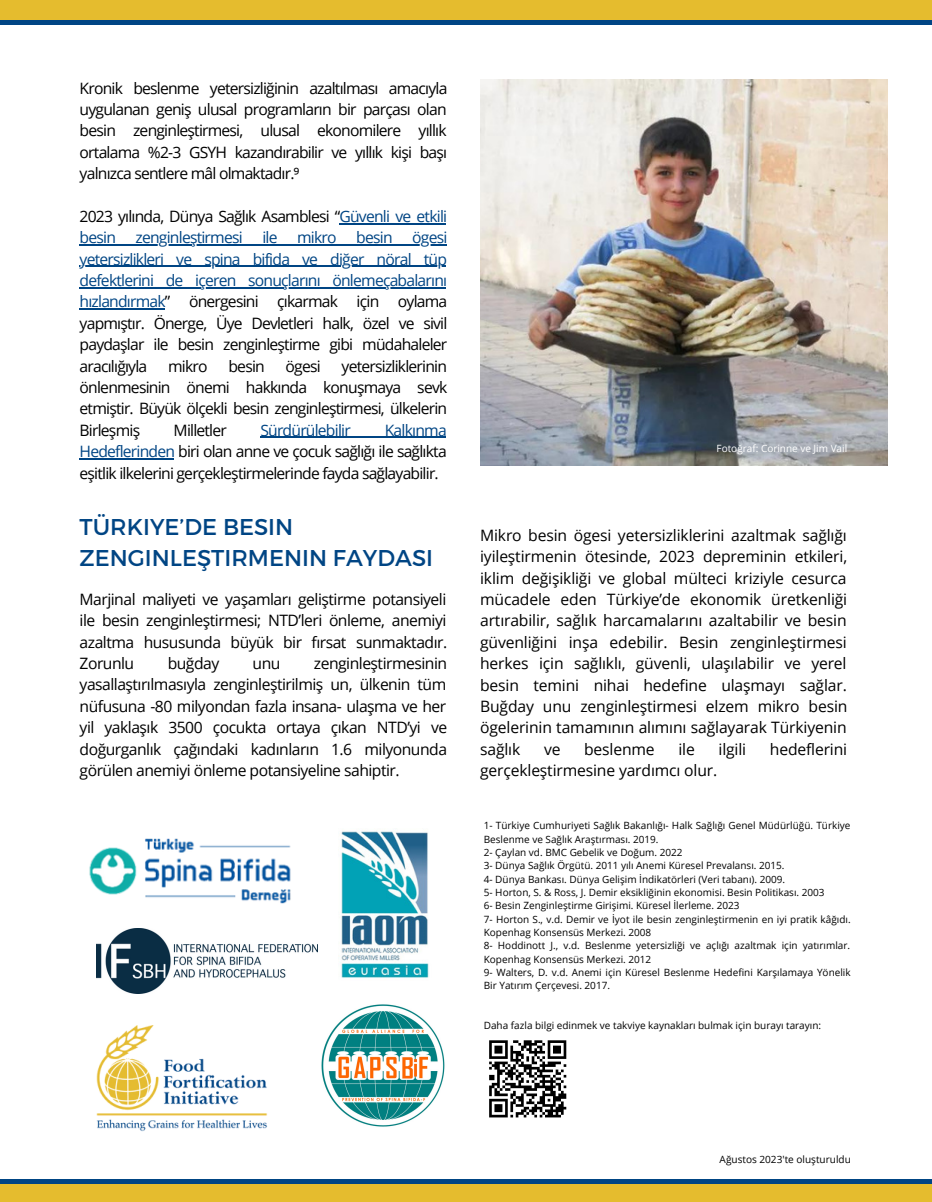
<style>
.page{position:relative;width:932px;height:1202px;background:#fff}
.page>*{position:absolute;margin:0;border:0;box-sizing:border-box;transform-origin:0 0}
.t1{font:22.8px/31px "Montserrat";color:#004584}
.t2{font:15.75px/21.5px "Open Sans";letter-spacing:-.05em;color:#000;text-align:justify}
.t3{font:15.75px "Open Sans";letter-spacing:-.01em;color:#000}
.t4{font:15.75px "Open Sans";letter-spacing:-.05em;color:#004584}
.t5{font:10.05px/13.4px "Open Sans";color:#000}
.t6{font:10.05px "Open Sans";color:#fff}
.s1{color:#004584}
</style>
<div class="page">
<svg style="left:489px;top:1040px;width:78px;height:78px"></svg>
<img style="left:480px;top:79px;width:407px;height:386px">
<img style="left:89px;top:838px;width:202px;height:66px">
<img style="left:321px;top:1004px;width:124px;height:123px">
<img style="left:341px;top:831px;width:88px;height:147px">
<img style="left:96px;top:928px;width:222px;height:65px">
<img style="left:96px;top:1025px;width:172px;height:106px">
<div style="left:0;top:1179px;width:932px;height:5px;background:#004584"></div>
<div style="left:0;top:1184px;width:932px;height:17px;background:#e5bc2e"></div>
<hr style="left:0;top:20px;width:932px;height:4px;background:#004584">
<div style="left:0;top:0;width:932px;height:20px;background:#e5bc2e"></div>
<hr style="left:339px;top:223px;width:107px;height:1px;background:#004584">
<hr style="left:80px;top:244px;width:366px;height:1px;background:#004584">
<hr style="left:80px;top:266px;width:366px;height:1px;background:#004584">
<hr style="left:80px;top:287px;width:366px;height:1px;background:#004584">
<hr style="left:80px;top:308px;width:85px;height:2px;background:#004584">
<hr style="left:260px;top:437px;width:186px;height:1px;background:#004584">
<hr style="left:80px;top:458px;width:94px;height:1px;background:#004584">
<p class="t2" style="left:80px;top:77px;width:369px">Kronik beslenme yetersizliğinin azaltılması amacıyla uygulanan geniş ulusal programların bir parçası olan besin zenginleştirmesi, ulusal ekonomilere yıllık ortalama %2-3 GSYH kazandırabilir ve yıllık kişi başı yalnızca sentlere mâl olmaktadır.⁹</p>
<p class="t2" style="left:80px;top:205px;width:369px">2023 yılında, Dünya Sağlık Asamblesi “<span class="s1">Güvenli ve etkili besin</span></p>
<p class="t4" style="left:136px;top:226px;width:109px">zenginleştirmesi</p>
<p class="t4" style="left:262px;top:226px;width:132px">ile mikro besin</p>
<p class="t2" style="left:80px;top:226px;width:369px;text-indent:333px"><span class="s1">ögesi yetersizlikleri ve spina bifida ve diğer nöral tüp defektlerini de içeren sonuçlarını önlemeçabalarını hızlandırmak</span>” önergesini çıkarmak için oylama yapmıştır. Önerge, Üye Devletleri halk, özel ve sivil paydaşlar ile besin zenginleştirme gibi müdahaleler aracılığıyla</p>
<p class="t2" style="left:80px;top:355px;width:369px;text-indent:262px">yetersizliklerinin önlenmesinin önemi hakkında konuşmaya sevk etmiştir. Büyük ölçekli besin zenginleştirmesi, ülkelerin Birleşmiş</p>
<p class="t2" style="left:168px;top:355px;width:41px">mikro</p>
<p class="t2" style="left:228px;top:355px;width:38px">besin</p>
<p class="t2" style="left:285px;top:355px;width:37px">ögesi</p>
<p class="t2" style="left:80px;top:419px;width:368px;text-indent:305px"><span class="s1">Kalkınma Hedeflerinden</span> biri olan anne ve çocuk sağlığı ile sağlıkta eşitlik ilkelerini gerçekleştirmelerinde fayda sağlayabilir.</p>
<p class="t2" style="left:174px;top:419px;width:55px">Milletler</p>
<p class="t4" style="left:260px;top:419px;width:92px">Sürdürülebilir</p>
<p class="t1" style="left:80px;top:510px;width:355px">TÜRKIYE’DE BESIN<br>ZENGINLEŞTIRMENIN FAYDASI</p>
<p class="t2" style="left:80px;top:588px;width:369px">Marjinal maliyeti ve yaşamları geliştirme potansiyeli ile besin zenginleştirmesi; NTD’leri önleme, anemiyi azaltma hususunda büyük bir fırsat sunmaktadır.<br>Zorunlu</p>
<p class="t2" style="left:80px;top:652px;width:369px;text-indent:234px">zenginleştirmesinin yasallaştırılmasıyla zenginleştirilmiş un, ülkenin tüm nüfusuna -80 milyondan fazla insana- ulaşma ve her yil yaklaşık 3500 çocukta ortaya çıkan NTD’yi ve doğurganlık çağındaki kadınların 1.6 milyonunda görülen anemiyi önleme potansiyeline sahiptir.</p>
<p class="t2" style="left:168px;top:652px;width:53px">buğday</p>
<p class="t2" style="left:253px;top:652px;width:29px">unu</p>
<p class="t6" style="left:716px;top:441px;width:132px">Fotoğraf: Corinne ve Jim Vail</p>
<p class="t2" style="left:480px;top:524px;width:369px">Mikro besin ögesi yetersizliklerini azaltmak sağlığı iyileştirmenin ötesinde, 2023 depreminin etkileri, iklim değişikliği ve global mülteci kriziyle cesurca mücadele eden Türkiye’de ekonomik üretkenliği artırabilir, sağlık harcamalarını azaltabilir ve besin güvenliğini inşa edebilir. Besin zenginleştirmesi herkes için sağlıklı, güvenli, ulaşılabilir ve yerel besin temini nihai hedefine ulaşmayı sağlar.<br>Buğday unu zenginleştirmesi elzem mikro besin ögelerinin tamamının alımını sağlayarak Türkiyenin sağlık</p>
<p class="t2" style="left:544px;top:738px;width:18px">ve</p>
<p class="t3" style="left:584px;top:738px;width:72px">beslenme</p>
<p class="t2" style="left:678px;top:738px;width:18px">ile</p>
<p class="t2" style="left:718px;top:738px;width:29px">ilgili</p>
<p class="t3" style="left:769px;top:738px;width:79px">hedeflerini</p>
<p class="t3" style="left:480px;top:759px;width:239px">gerçekleştirmesine yardımcı olur.</p>
<p class="t5" style="left:484px;top:818px;width:368px">1- Türkiye Cumhuriyeti Sağlık Bakanlığı- Halk Sağlığı Genel Müdürlüğü. Türkiye<br>Beslenme ve Sağlık Araştırması. 2019.</p>
<p class="t5" style="left:484px;top:845px;width:200px">2- Çaylan vd. BMC Gebelik ve Doğum. 2022</p>
<p class="t5" style="left:484px;top:858px;width:302px">3- Dünya Sağlık Örgütü. 2011 yılı Anemi Küresel Prevalansı. 2015.</p>
<p class="t5" style="left:484px;top:872px;width:303px">4- Dünya Bankası. Dünya Gelişim İndikatörleri (Veri tabanı). 2009.</p>
<p class="t5" style="left:484px;top:885px;width:342px">5- Horton, S. &amp; Ross, J. Demir eksikliğinin ekonomisi. Besin Politikası. 2003</p>
<p class="t5" style="left:484px;top:898px;width:257px">6- Besin Zenginleştirme Girişimi. Küresel İlerleme. 2023</p>
<p class="t5" style="left:484px;top:912px;width:368px">7- Horton S., v.d. Demir ve İyot ile besin zenginleştirmenin en iyi pratik kâğıdı.<br>Kopenhag Konsensüs Merkezi. 2008</p>
<p class="t5" style="left:484px;top:938px;width:368px">8- Hoddinott J., v.d. Beslenme yetersizliği ve açlığı azaltmak için yatırımlar.<br>Kopenhag Konsensüs Merkezi. 2012</p>
<p class="t5" style="left:484px;top:965px;width:368px">9- Walters, D. v.d. Anemi için Küresel Beslenme Hedefini Karşılamaya Yönelik<br>Bir Yatırım Çerçevesi. 2017.</p>
<p class="t5" style="left:484px;top:1018px;width:339px">Daha fazla bilgi edinmek ve takviye kaynakları bulmak için burayı tarayın:</p>
<p class="t5" style="left:719px;top:1152px;width:133px">Ağustos 2023'te oluşturuldu</p>
</div>
